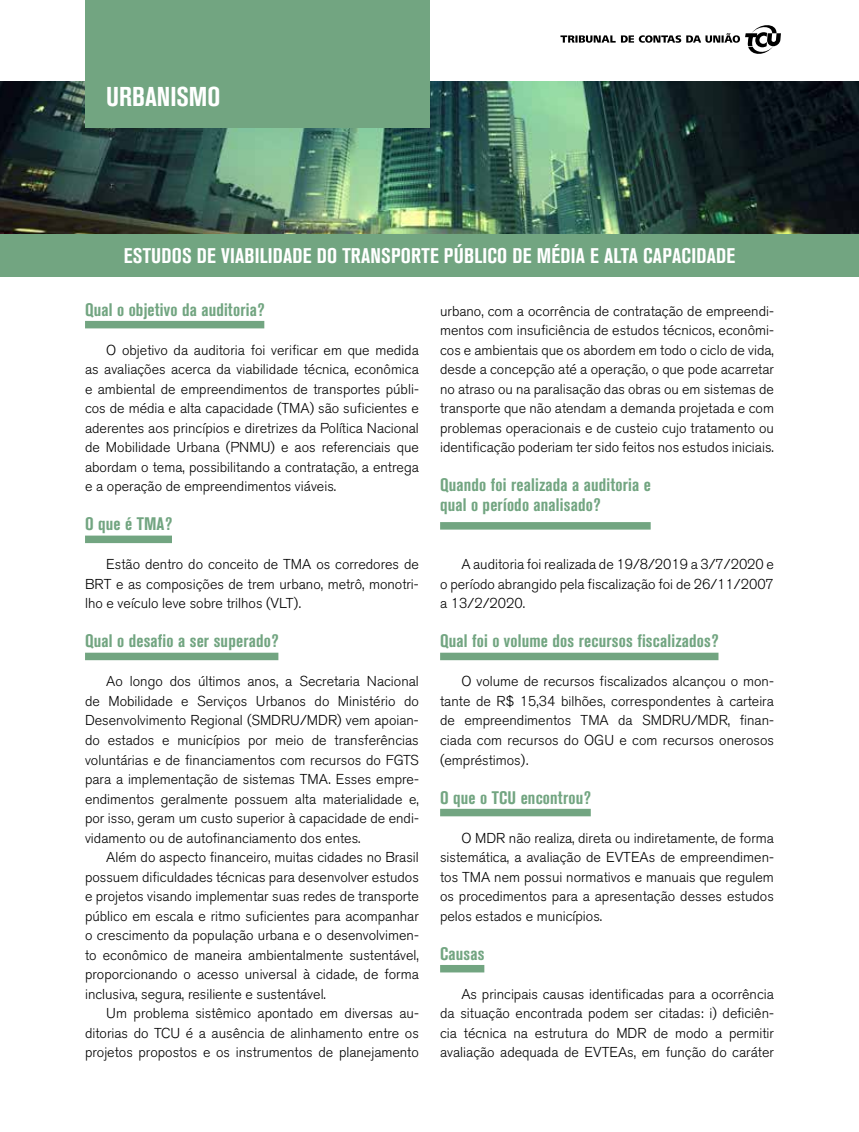
<style>
.page{position:relative;width:859px;height:1132px;background:#fff}
.page>*{position:absolute;margin:0;border:0;box-sizing:border-box;transform-origin:0 0}
.t1{font:27px "Akzidenz Grotesk BQ Bd Cnd Alt";color:#fff}
.t2{font:700 condensed 21px "Akzidenz Grotesk BQ";letter-spacing:.01em;color:#fff}
.t3{font:700 condensed 18px/19.5px "Akzidenz Grotesk BQ";letter-spacing:.01em;color:#72a581}
.t4{font:300 14.25px/19.5px "Akzidenz Grotesk BQ";color:#000;text-align:justify}
</style>
<div class="page">
<img style="left:0;top:82px;width:859px;height:152px">
<div style="left:85px;top:0;width:344px;height:128px;background:#72a581"></div>
<svg style="left:560px;top:25px;width:221px;height:29px"></svg>
<div style="left:85px;top:321px;width:179px;height:7px;background:#72a581"></div>
<div style="left:85px;top:535px;width:87px;height:8px;background:#72a581"></div>
<div style="left:85px;top:652px;width:193px;height:8px;background:#72a581"></div>
<div style="left:440px;top:522px;width:211px;height:7px;background:#72a581"></div>
<div style="left:440px;top:652px;width:278px;height:8px;background:#72a581"></div>
<div style="left:440px;top:808px;width:151px;height:8px;background:#72a581"></div>
<div style="left:440px;top:964px;width:44px;height:8px;background:#72a581"></div>
<div style="left:0;top:234px;width:859px;height:42px;background:#72a581"></div>
<h1 class="t1" style="left:106px;top:81px;width:116px">URBANISMO</h1>
<h2 class="t2" style="left:124px;top:243px;width:613px">ESTUDOS DE VIABILIDADE DO TRANSPORTE PÚBLICO DE MÉDIA E ALTA CAPACIDADE</h2>
<p class="t3" style="left:85px;top:299px;width:181px">Qual o objetivo da auditoria?</p>
<p class="t4" style="left:85px;top:340px;width:335px;text-indent:21px">O objetivo da auditoria foi verificar em que medida as avaliações acerca da viabilidade técnica, econômica e ambiental de empreendimentos de transportes públi&shy;cos de média e alta capacidade (TMA) são suficientes e aderentes aos princípios e diretrizes da Política Nacional de Mobilidade Urbana (PNMU) e aos referenciais que abordam o tema, possibilitando a contratação, a entrega e a operação de empreendimentos viáveis.</p>
<p class="t3" style="left:85px;top:514px;width:89px">O que é TMA?</p>
<p class="t4" style="left:85px;top:554px;width:335px;text-indent:21px">Estão dentro do conceito de TMA os corredores de BRT e as composições de trem urbano, metrô, monotri&shy;lho e veículo leve sobre trilhos (VLT).</p>
<p class="t3" style="left:85px;top:631px;width:195px">Qual o desafio a ser superado?</p>
<p class="t4" style="left:85px;top:671px;width:335px;text-indent:21px">Ao longo dos últimos anos, a Secretaria Nacional de Mobilidade e Serviços Urbanos do Ministério do Desenvolvimento Regional (SMDRU/MDR) vem apoian&shy;do estados e municípios por meio de transferências voluntárias e de financiamentos com recursos do FGTS para a implementação de sistemas TMA. Esses empre&shy;endimentos geralmente possuem alta materialidade e, por isso, geram um custo superior à capacidade de endi&shy;vidamento ou de autofinanciamento dos entes.</p>
<p class="t4" style="left:85px;top:847px;width:335px;text-indent:21px">Além do aspecto financeiro, muitas cidades no Brasil possuem dificuldades técnicas para desenvolver estudos e projetos visando implementar suas redes de transporte público em escala e ritmo suficientes para acompanhar o crescimento da população urbana e o desenvolvimen&shy;to econômico de maneira ambientalmente sustentável, proporcionando o acesso universal à cidade, de forma inclusiva, segura, resiliente e sustentável.</p>
<p class="t4" style="left:85px;top:1003px;width:335px;text-indent:21px">Um problema sistêmico apontado em diversas au&shy;ditorias do TCU é a ausência de alinhamento entre os projetos propostos e os instrumentos de planejamento</p>
<p class="t4" style="left:440px;top:301px;width:335px">urbano, com a ocorrência de contratação de empreendi&shy;mentos com insuficiência de estudos técnicos, econômi&shy;cos e ambientais que os abordem em todo o ciclo de vida, desde a concepção até a operação, o que pode acarretar no atraso ou na paralisação das obras ou em sistemas de transporte que não atendam a demanda projetada e com problemas operacionais e de custeio cujo tratamento ou identificação poderiam ter sido feitos nos estudos iniciais.</p>
<p class="t3" style="left:440px;top:475px;width:212px">Quando foi realizada a auditoria e qual o período analisado?</p>
<p class="t4" style="left:440px;top:554px;width:335px;text-indent:21px">A auditoria foi realizada de 19/8/2019 a 3/7/2020 e o período abrangido pela fiscalização foi de 26/11/2007 a 13/2/2020.</p>
<p class="t3" style="left:440px;top:631px;width:280px">Qual foi o volume dos recursos fiscalizados?</p>
<p class="t4" style="left:440px;top:671px;width:335px;text-indent:21px">O volume de recursos fiscalizados alcançou o mon&shy;tante de R$ 15,34 bilhões, correspondentes à carteira de empreendimentos TMA da SMDRU/MDR, finan&shy;ciada com recursos do OGU e com recursos onerosos (empréstimos).</p>
<p class="t3" style="left:440px;top:787px;width:152px">O que o TCU encontrou?</p>
<p class="t4" style="left:440px;top:827px;width:335px;text-indent:21px">O MDR não realiza, direta ou indiretamente, de forma sistemática, a avaliação de EVTEAs de empreendimen&shy;tos TMA nem possui normativos e manuais que regulem os procedimentos para a apresentação desses estudos pelos estados e municípios.</p>
<p class="t3" style="left:440px;top:943px;width:46px">Causas</p>
<p class="t4" style="left:440px;top:983px;width:335px;text-indent:21px">As principais causas identificadas para a ocorrência da situação encontrada podem ser citadas: i) deficiên&shy;cia técnica na estrutura do MDR de modo a permitir avaliação adequada de EVTEAs, em função do caráter</p>
</div>
